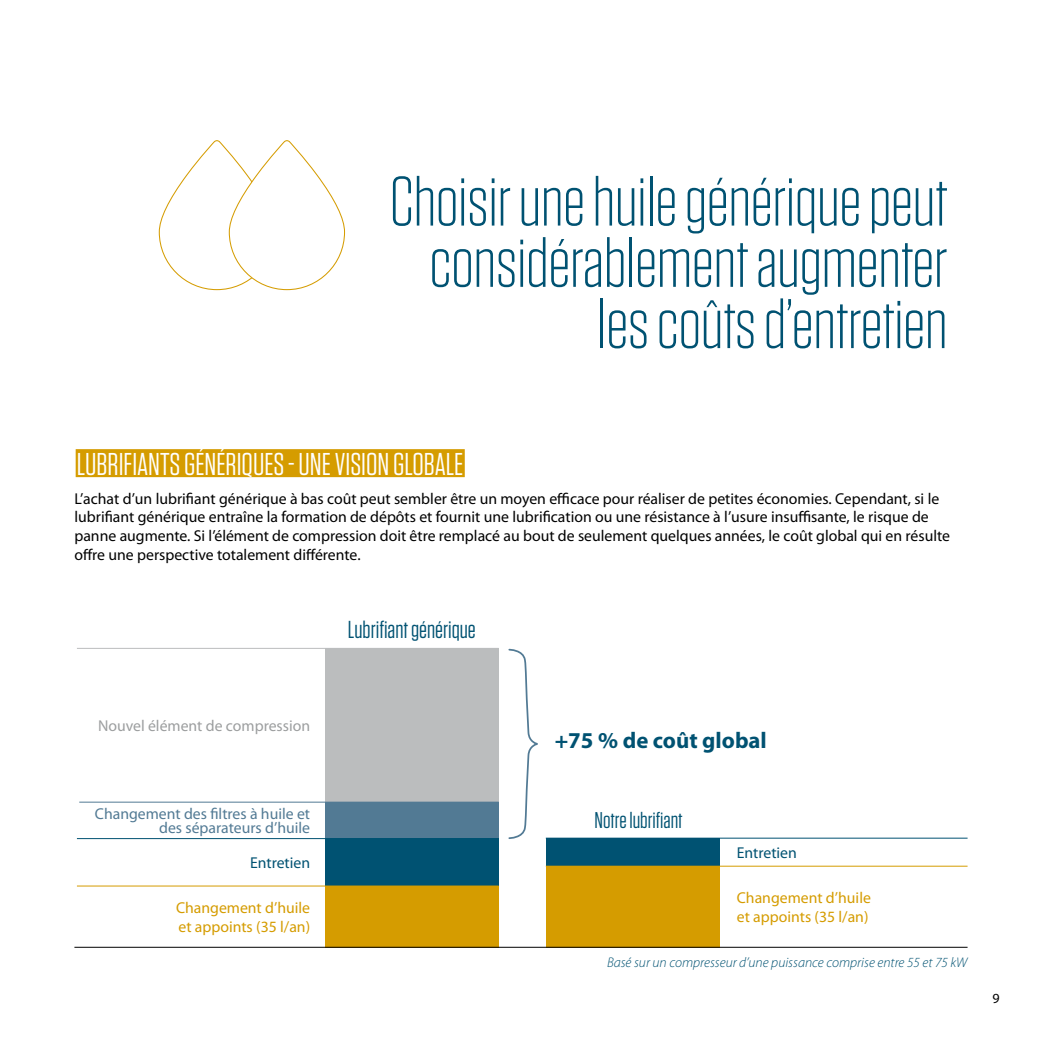
<style>
.page{position:relative;width:1042px;height:1042px;background:#fff}
.page>*{position:absolute;margin:0;border:0;box-sizing:border-box;transform-origin:0 0}
.t1{font:300 70px/61.2px "Tungsten";letter-spacing:-.01em;color:#005272;text-align:right}
.t2{font:31.5px "Tungsten";color:#fff}
.t3{font:24.5px "Tungsten";color:#005272}
.t4{font:700 22.75px "Myriad Pro";color:#005272}
.t5{font:22.75px "Tungsten";color:#005272}
.t6{font:15.75px/18.9px "Myriad Pro";color:#000}
.t7{font:15.75px/18.9px "Myriad Pro";color:#d59c00}
.t8{font:15.75px/14px "Myriad Pro";color:#527a94;text-align:right}
.t9{font:15.75px "Myriad Pro";color:#9c9e9f}
.t10{font:15.75px "Myriad Pro";color:#005272}
.t11{font:italic 300 14px "Myriad Pro";color:#005272}
.t12{font:14px "Myriad Pro";color:#000}
</style>
<div class="page">
<div style="left:76px;top:449px;width:389px;height:28px;background:#d59c00"></div>
<div style="left:325px;top:885px;width:174px;height:62px;background:#d59c00"></div>
<div style="left:546px;top:866px;width:173px;height:81px;background:#d59c00"></div>
<div style="left:325px;top:838px;width:174px;height:47px;background:#005272"></div>
<div style="left:325px;top:802px;width:174px;height:36px;background:#527a94"></div>
<div style="left:325px;top:648px;width:174px;height:154px;background:#bbbdbe"></div>
<div style="left:546px;top:838px;width:173px;height:28px;background:#005272"></div>
<hr style="left:74px;top:947px;width:893px;height:1px;background:#000">
<hr style="left:77px;top:885px;width:422px;height:1px;background:#d59c00">
<hr style="left:546px;top:866px;width:421px;height:1px;background:#d59c00">
<hr style="left:546px;top:838px;width:421px;height:1px;background:#005272">
<hr style="left:77px;top:838px;width:422px;height:1px;background:#005272">
<hr style="left:79px;top:802px;width:420px;height:1px;background:#527a94">
<hr style="left:77px;top:648px;width:422px;height:1px;background:#bbbdbe">
<svg style="left:508px;top:648px;width:30px;height:191px"></svg>
<svg style="left:158px;top:140px;width:187px;height:151px"></svg>
<h1 class="t1" style="left:389px;top:172px;width:560px">Choisir une huile générique peut considérablement augmenter les coûts d’entretien</h1>
<h2 class="t2" style="left:77px;top:447px;width:388px">LUBRIFIANTS GÉNÉRIQUES - UNE VISION GLOBALE</h2>
<p class="t6" style="left:74px;top:488px;width:877px">L’achat d’un lubrifiant générique à bas coût peut sembler être un moyen efficace pour réaliser de petites économies. Cependant, si le lubrifiant générique entraîne la formation de dépôts et fournit une lubrification ou une résistance à l’usure insuffisante, le risque de panne augmente. Si l’élément de compression doit être remplacé au bout de seulement quelques années, le coût global qui en résulte offre une perspective totalement différente.</p>
<h3 class="t3" style="left:348px;top:617px;width:129px">Lubrifiant générique</h3>
<p class="t9" style="left:98px;top:716px;width:214px">Nouvel élément de compression</p>
<p class="t8" style="left:95px;top:806px;width:217px">Changement des filtres à huile et des séparateurs d’huile</p>
<p class="t10" style="left:250px;top:853px;width:62px">Entretien</p>
<h3 class="t4" style="left:555px;top:725px;width:214px">+75 % de coût global</h3>
<h3 class="t5" style="left:594px;top:808px;width:89px">Notre lubrifiant</h3>
<p class="t10" style="left:737px;top:843px;width:62px">Entretien</p>
<p class="t7" style="left:176px;top:898px;width:136px">Changement d’huile et appoints (35 l/an)</p>
<p class="t7" style="left:737px;top:888px;width:136px">Changement d’huile et appoints (35 l/an)</p>
<p class="t11" style="left:607px;top:954px;width:362px">Basé sur un compresseur d’une puissance comprise entre 55 et 75 kW</p>
<p class="t12" style="left:992px;top:989px;width:9px">9</p>
</div>
